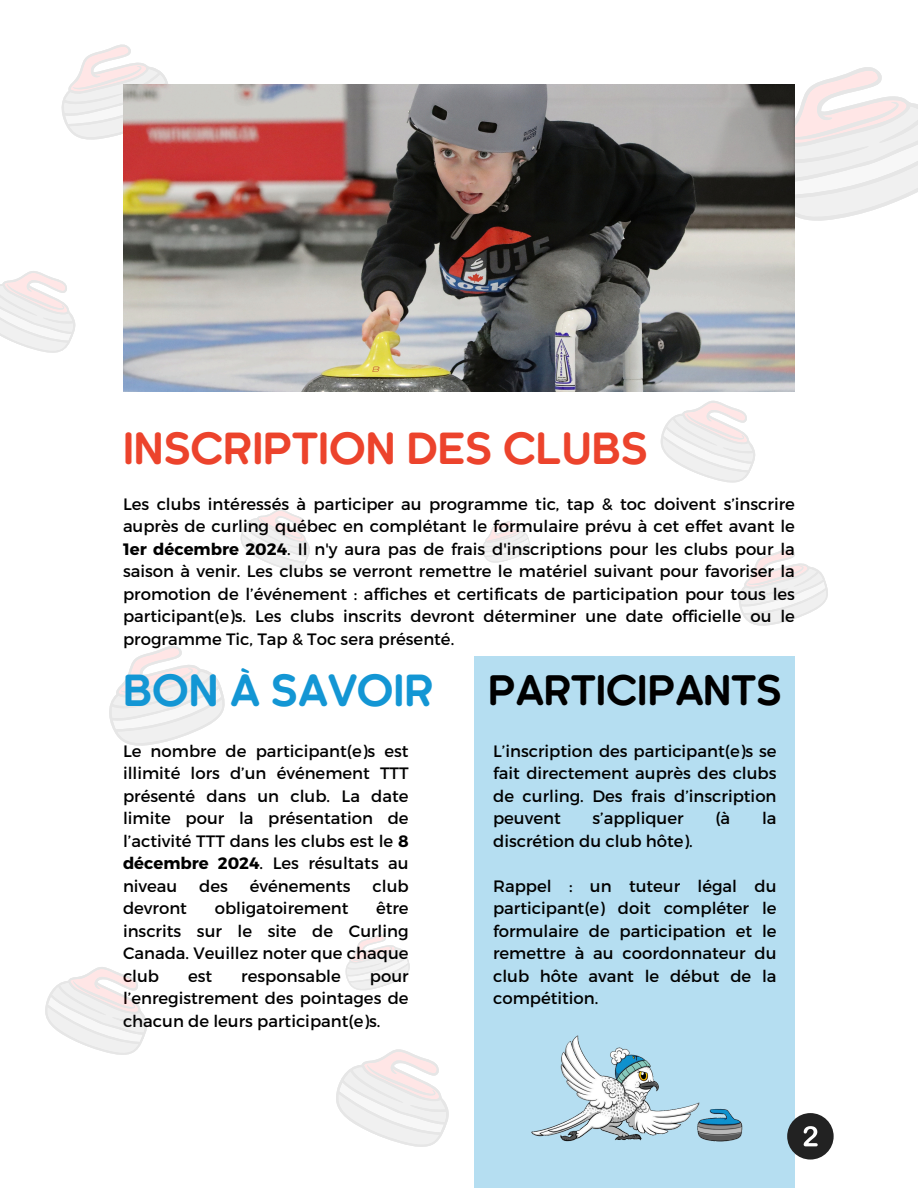
<style>
.page{position:relative;width:918px;height:1188px;background:#fff}
.page>*{position:absolute;margin:0;border:0;box-sizing:border-box;transform-origin:0 0}
.t1{font:700 41.85px "Kaleko 105 Round";color:#ec432c}
.t2{font:700 41.85px "Kaleko 105 Round";color:#1396d4}
.t3{font:700 39.75px "Kaleko 105 Round";color:#000}
.t4{font:16.5px/22.5px "Montserrat";color:#000;text-align:justify}
.s1{font-weight:700}
</style>
<div class="page">
<svg style="left:61px;top:44px;width:107px;height:96px"></svg>
<svg style="left:795px;top:67px;width:123px;height:154px"></svg>
<img style="left:123px;top:84px;width:672px;height:307px">
<div style="left:475px;top:656px;width:320px;height:532px;background:#b5def1"></div>
<div style="left:787px;top:1113px;width:46px;height:46px;background:#222;border-radius:50%"></div>
<svg style="left:804px;top:1126px;width:14px;height:20px"></svg>
<svg style="left:345px;top:934px;width:65px;height:57px"></svg>
<svg style="left:482px;top:521px;width:49px;height:42px"></svg>
<svg style="left:109px;top:646px;width:116px;height:100px"></svg>
<svg style="left:738px;top:549px;width:90px;height:77px"></svg>
<svg style="left:240px;top:509px;width:70px;height:61px"></svg>
<svg style="left:45px;top:967px;width:102px;height:88px"></svg>
<img style="left:531px;top:1035px;width:212px;height:107px">
<svg style="left:336px;top:1049px;width:113px;height:98px"></svg>
<svg style="left:651px;top:384px;width:120px;height:99px"></svg>
<svg style="left:0;top:271px;width:76px;height:82px"></svg>
<p class="t1" style="left:123px;top:431px;width:526px">INSCRIPTION DES CLUBS</p>
<p class="t4" style="left:123px;top:492px;width:674px">Les clubs intéressés à participer au programme tic, tap &amp; toc doivent s’inscrire auprès de curling québec en complétant le formulaire prévu à cet effet avant le <span class="s1">1er décembre 2024</span>. Il n'y aura pas de frais d'inscriptions pour les clubs pour la saison à venir. Les clubs se verront remettre le matériel suivant pour favoriser la promotion de l’événement : affiches et certificats de participation pour tous les participant(e)s. Les clubs inscrits devront déterminer une date officielle ou le programme Tic, Tap &amp; Toc sera présenté.</p>
<p class="t2" style="left:123px;top:673px;width:312px">BON À SAVOIR</p>
<h1 class="t3" style="left:488px;top:673px;width:295px">PARTICIPANTS</h1>
<p class="t4" style="left:493px;top:739px;width:285px">L’inscription des participant(e)s se fait directement auprès des clubs de curling. Des frais d’inscription peuvent</p>
<p class="t4" style="left:123px;top:739px;width:287px">Le nombre de participant(e)s est illimité lors d’un événement TTT présenté dans un club. La date limite pour la présentation de l’activité TTT dans les clubs est le <span class="s1">8 décembre 2024</span>. Les résultats au niveau</p>
<p class="t4" style="left:593px;top:806px;width:93px">s’appliquer</p>
<p class="t4" style="left:715px;top:806px;width:16px">(à</p>
<p class="t4" style="left:762px;top:806px;width:16px">la</p>
<p class="t4" style="left:493px;top:829px;width:201px">discrétion du club hôte).</p>
<p class="t4" style="left:493px;top:874px;width:285px">Rappel : un tuteur légal du participant(e) doit compléter le formulaire de participation et le remettre à au coordonnateur du club hôte avant le début de la compétition.</p>
<p class="t4" style="left:199px;top:874px;width:30px">des</p>
<p class="t4" style="left:250px;top:874px;width:102px">événements</p>
<p class="t4" style="left:373px;top:874px;width:38px">club</p>
<p class="t4" style="left:123px;top:896px;width:66px">devront</p>
<p class="t4" style="left:215px;top:896px;width:135px">obligatoirement</p>
<p class="t4" style="left:123px;top:896px;width:287px;text-indent:253px">être inscrits sur le site de Curling Canada. Veuillez noter que chaque club</p>
<p class="t4" style="left:188px;top:964px;width:26px">est</p>
<p class="t4" style="left:241px;top:964px;width:101px">responsable</p>
<p class="t4" style="left:123px;top:964px;width:287px;text-indent:247px">pour l’enregistrement des pointages de chacun de leurs participant(e)s.</p>
</div>
